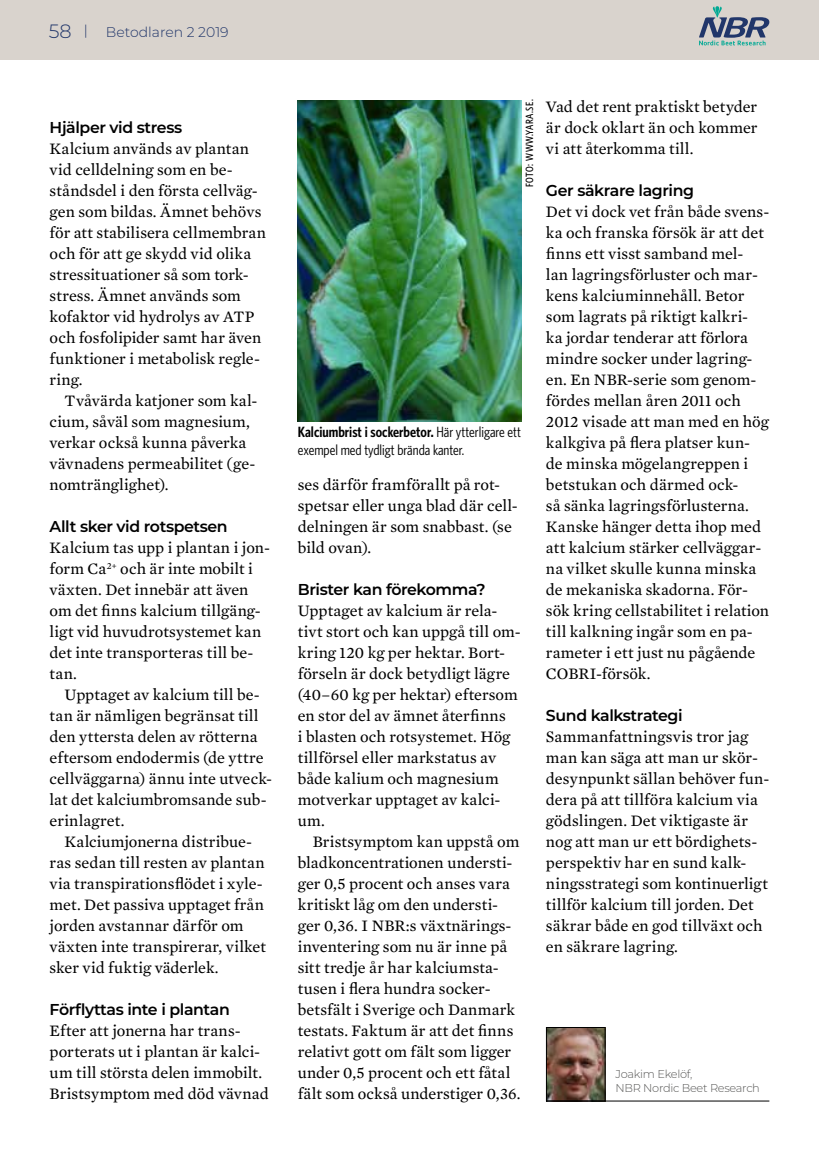
<style>
.page{position:relative;width:819px;height:1166px;background:#fff}
.page>*{position:absolute;margin:0;border:0;box-sizing:border-box;transform-origin:0 0}
.t1{font:300 19.25px "Montserrat";color:#21366a}
.t2{font:16.28px/21px "Mercury Text G2";letter-spacing:.005em;color:#000}
.t3{font:600 15.75px "Montserrat";letter-spacing:-.025em;color:#000}
.t4{font:14.88px/17.5px "Whitney Condensed";color:#000}
.t5{font:300 14px "Montserrat";color:#21366a}
.t6{font:300 11.38px/14px "Montserrat";letter-spacing:-.025em;color:#575756}
.t7{font:500 10.5px "Whitney Condensed";letter-spacing:.05em;color:#000}
.s1{font-size:14px}
.s2{font-weight:600}
</style>
<div class="page">
<div style="left:0;top:0;width:818px;height:60px;background:#d9d3cd"></div>
<svg style="left:699px;top:6px;width:70px;height:39px"></svg>
<img style="left:298px;top:100px;width:223px;height:322px">
<img style="left:548px;top:1029px;width:55px;height:70px">
<div style="left:546px;top:1027px;width:59px;height:74px;border:1px solid #000"></div>
<hr style="left:546px;top:1100px;width:223px;height:1px;background:#000">
<p class="t1" style="left:49px;top:18px;width:41px">58 <span class="s1">|</span></p>
<p class="t5" style="left:106px;top:22px;width:124px">Betodlaren 2 2019</p>
<p class="t3" style="left:50px;top:116px;width:134px">Hjälper vid stress</p>
<p class="t2" style="left:50px;top:137px;width:218px">Kalcium används av plantan vid celldelning som en be&shy;ståndsdel i den första cellväg&shy;gen som bildas. Ämnet behövs för att stabilisera cellmembran och för att ge skydd vid olika stressituationer så som tork&shy;stress. Ämnet används som kofaktor vid hydrolys av ATP och fosfolipider samt har även funktioner i metabolisk regle&shy;ring.</p>
<p class="t2" style="left:50px;top:389px;width:209px;text-indent:15px">Tvåvärda katjoner som kal&shy;cium, såväl som magnesium, verkar också kunna påverka vävnadens permeabilitet (ge&shy;nomtränglighet).</p>
<p class="t3" style="left:50px;top:515px;width:180px">Allt sker vid rotspetsen</p>
<p class="t2" style="left:50px;top:536px;width:222px">Kalcium tas upp i plantan i jon&shy;form Ca<sup>2+</sup> och är inte mobilt i växten. Det innebär att även om det finns kalcium tillgäng&shy;ligt vid huvudrotsystemet kan det inte transporteras till be&shy;tan.</p>
<p class="t2" style="left:50px;top:683px;width:224px;text-indent:15px">Upptaget av kalcium till be&shy;tan är nämligen begränsat till den yttersta delen av rötterna eftersom endodermis (de yttre cellväggarna) ännu inte utveck&shy;lat det kalciumbromsande sub&shy;erinlagret.</p>
<p class="t2" style="left:50px;top:830px;width:218px;text-indent:15px">Kalciumjonerna distribue&shy;ras sedan till resten av plantan via transpirationsflödet i xyle&shy;met. Det passiva upptaget från jorden avstannar därför om växten inte transpirerar, vilket sker vid fuktig väderlek.</p>
<p class="t3" style="left:50px;top:998px;width:182px">Förflyttas inte i plantan</p>
<p class="t2" style="left:50px;top:1019px;width:221px">Efter att jonerna har trans&shy;porterats ut i plantan är kalci&shy;um till största delen immobilt.<br>Bristsymptom med död vävnad</p>
<p class="t7" style="left:523px;top:187px;width:89px;rotate:-90deg">FOTO: WWW.YARA.SE.</p>
<p class="t4" style="left:298px;top:423px;width:224px"><span class="s2">Kalciumbrist i sockerbetor.</span> Här ytterligare ett exempel med tydligt brända kanter.</p>
<p class="t2" style="left:298px;top:473px;width:221px">ses därför framförallt på rot&shy;spetsar eller unga blad där cell&shy;delningen är som snabbast. (se bild ovan).</p>
<p class="t3" style="left:298px;top:578px;width:189px">Brister kan förekomma?</p>
<p class="t2" style="left:298px;top:599px;width:224px">Upptaget av kalcium är rela&shy;tivt stort och kan uppgå till om&shy;kring 120 kg per hektar. Bort&shy;förseln är dock betydligt lägre (40–60 kg per hektar) eftersom en stor del av ämnet återfinns<br>i blasten och rotsystemet. Hög tillförsel eller markstatus av både kalium och magnesium motverkar upptaget av kalci&shy;um.</p>
<p class="t2" style="left:298px;top:830px;width:224px;text-indent:15px">Bristsymptom kan uppstå om bladkoncentrationen understi&shy;ger 0,5 procent och anses vara kritiskt låg om den understi&shy;ger 0,36. I NBR:s växtnärings&shy;inventering som nu är inne på sitt tredje år har kalciumsta&shy;tusen i flera hundra socker&shy;betsfält i Sverige och Danmark testats. Faktum är att det finns relativt gott om fält som ligger under 0,5 procent och ett fåtal fält som också understiger 0,36.</p>
<p class="t2" style="left:546px;top:95px;width:213px;text-align:justify">Vad det rent praktiskt betyder är dock oklart än och kommer vi att återkomma till.</p>
<p class="t3" style="left:546px;top:179px;width:150px">Ger säkrare lagring</p>
<p class="t2" style="left:546px;top:200px;width:225px">Det vi dock vet från både svens&shy;ka och franska försök är att det finns ett visst samband mel&shy;lan lagringsförluster och mar&shy;kens kalciuminnehåll. Betor som lagrats på riktigt kalkri-<br>ka jordar tenderar att förlora mindre socker under lagring&shy;en. En NBR-serie som genom&shy;fördes mellan åren 2011 och<br>2012 visade att man med en hög kalkgiva på flera platser kun&shy;de minska mögelangreppen i betstukan och därmed ock-<br>så sänka lagringsförlusterna.<br>Kanske hänger detta ihop med att kalcium stärker cellväggar&shy;na vilket skulle kunna minska de mekaniska skadorna. För&shy;sök kring cellstabilitet i relation till kalkning ingår som en pa&shy;rameter i ett just nu pågående<br>COBRI-försök.</p>
<p class="t3" style="left:546px;top:704px;width:138px">Sund kalkstrategi</p>
<p class="t2" style="left:546px;top:725px;width:225px">Sammanfattningsvis tror jag man kan säga att man ur skör&shy;desynpunkt sällan behöver fun&shy;dera på att tillföra kalcium via gödslingen. Det viktigaste är nog att man ur ett bördighets&shy;perspektiv har en sund kalk&shy;ningsstrategi som kontinuerligt tillför kalcium till jorden. Det säkrar både en god tillväxt och en säkrare lagring.</p>
<p class="t6" style="left:615px;top:1066px;width:146px">Joakim Ekelöf,<br>NBR Nordic Beet Research</p>
</div>
